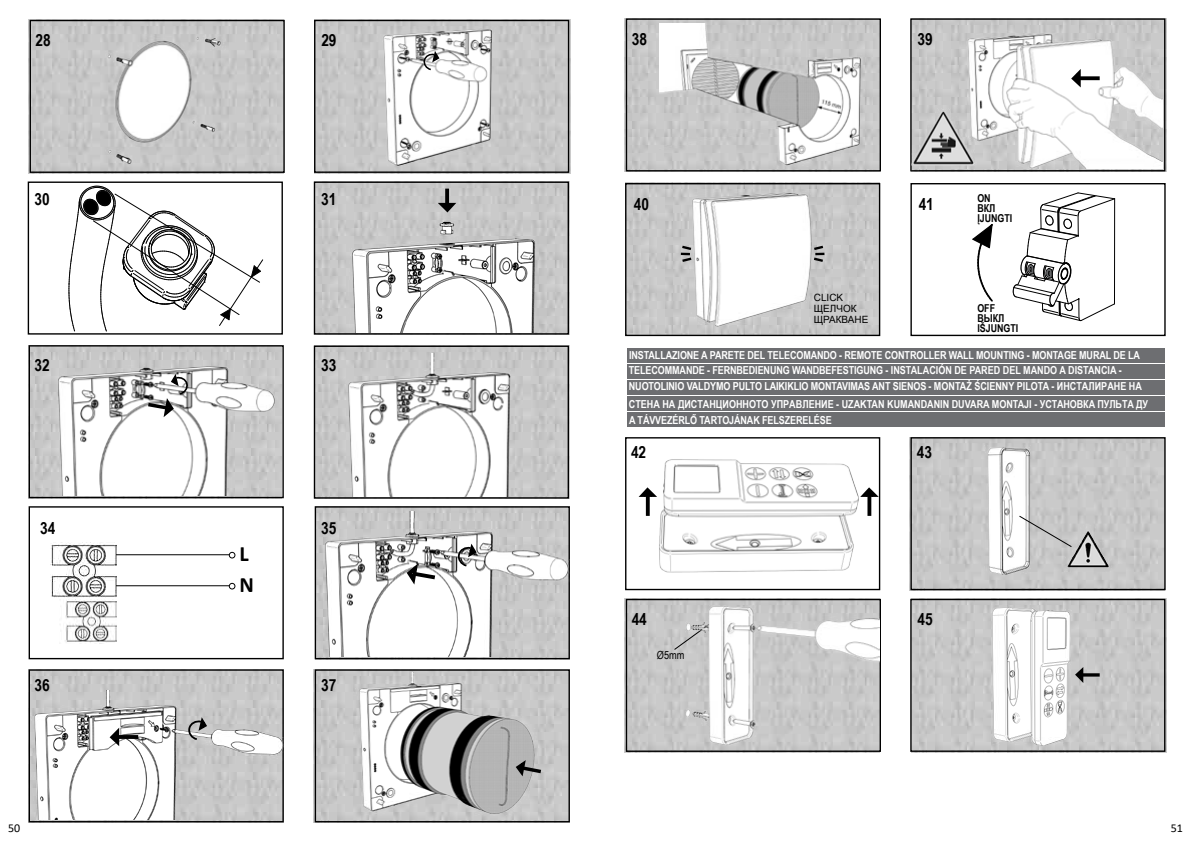
<style>
.page{position:relative;width:1191px;height:842px;background:#fff}
.page>*{position:absolute;margin:0;border:0;box-sizing:border-box;transform-origin:0 0}
.t1{font:700 22px/31px "Calibri";color:#000}
.t2{font:700 16.7px "Arial Narrow";color:#000}
.t3{font:900 12.8px "Arial";color:#000}
.t4{font:12px "Calibri";color:#000}
.t5{font:11.2px "Arial Narrow";color:#000}
.t6{font:700 11px/15.8px "Arial Narrow";letter-spacing:-.01em;color:#fff}
.t7{font:700 10.9px/10px "Arial Narrow";color:#000}
.t8{font:10px/11px "Arial";color:#000}
</style>
<div class="page">
<img style="left:29px;top:20px;width:254px;height:153px">
<img style="left:316px;top:20px;width:254px;height:153px">
<div style="left:30px;top:20px;width:255px;height:153px;border:1px solid #000"></div>
<div style="left:314px;top:20px;width:255px;height:153px;border:1px solid #000"></div>
<img style="left:90px;top:20px;width:138px;height:146px">
<img style="left:378px;top:26px;width:129px;height:140px">
<svg style="left:423px;top:51px;width:18px;height:20px"></svg>
<img style="left:317px;top:508px;width:251px;height:149px">
<img style="left:316px;top:347px;width:251px;height:150px">
<img style="left:314px;top:669px;width:254px;height:153px">
<img style="left:31px;top:671px;width:251px;height:149px">
<img style="left:316px;top:183px;width:251px;height:150px">
<img style="left:29px;top:347px;width:253px;height:152px">
<div style="left:29px;top:506px;width:255px;height:153px;border:1px solid #000"></div>
<div style="left:28px;top:181px;width:255px;height:154px;border:1px solid #000"></div>
<div style="left:314px;top:181px;width:255px;height:154px;border:1px solid #000"></div>
<div style="left:29px;top:669px;width:255px;height:153px;border:1px solid #000"></div>
<div style="left:315px;top:669px;width:255px;height:153px;border:1px solid #000"></div>
<div style="left:315px;top:506px;width:255px;height:153px;border:1px solid #000"></div>
<div style="left:29px;top:345px;width:255px;height:153px;border:1px solid #000"></div>
<img style="left:50px;top:542px;width:66px;height:56px">
<img style="left:65px;top:599px;width:51px;height:44px">
<hr style="left:116px;top:554px;width:113px;height:1px;background:#000">
<svg style="left:229px;top:552px;width:6px;height:6px"></svg>
<hr style="left:116px;top:585px;width:113px;height:1px;background:#000">
<svg style="left:229px;top:583px;width:6px;height:6px"></svg>
<div style="left:314px;top:345px;width:255px;height:154px;border:1px solid #000"></div>
<svg style="left:69px;top:186px;width:194px;height:146px"></svg>
<svg style="left:437px;top:199px;width:24px;height:9px"></svg>
<svg style="left:445px;top:189px;width:4px;height:15px"></svg>
<img style="left:348px;top:208px;width:188px;height:125px">
<img style="left:50px;top:357px;width:229px;height:138px">
<svg style="left:144px;top:374px;width:44px;height:45px"></svg>
<img style="left:334px;top:354px;width:207px;height:142px">
<img style="left:316px;top:512px;width:254px;height:144px">
<svg style="left:458px;top:543px;width:21px;height:25px"></svg>
<svg style="left:401px;top:561px;width:38px;height:29px"></svg>
<img style="left:30px;top:690px;width:254px;height:129px">
<svg style="left:107px;top:727px;width:16px;height:24px"></svg>
<svg style="left:118px;top:735px;width:20px;height:4px"></svg>
<svg style="left:188px;top:717px;width:22px;height:24px"></svg>
<img style="left:354px;top:672px;width:183px;height:148px">
<svg style="left:513px;top:759px;width:32px;height:21px"></svg>
<img style="left:625px;top:19px;width:254px;height:153px">
<img style="left:911px;top:19px;width:255px;height:153px">
<div style="left:626px;top:18px;width:255px;height:153px;border:1px solid #000"></div>
<div style="left:910px;top:18px;width:255px;height:153px;border:1px solid #000"></div>
<img style="left:660px;top:24px;width:214px;height:142px">
<img style="left:911px;top:109px;width:65px;height:61px">
<img style="left:960px;top:31px;width:202px;height:137px">
<svg style="left:1068px;top:68px;width:16px;height:24px"></svg>
<svg style="left:1079px;top:76px;width:20px;height:4px"></svg>
<div style="left:627px;top:348px;width:538px;height:14px;background:#6d6e71"></div>
<div style="left:627px;top:364px;width:537px;height:14px;background:#6d6e71"></div>
<div style="left:627px;top:381px;width:537px;height:14px;background:#6d6e71"></div>
<div style="left:627px;top:397px;width:537px;height:14px;background:#6d6e71"></div>
<img style="left:625px;top:182px;width:254px;height:152px">
<div style="left:625px;top:183px;width:255px;height:153px;border:1px solid #000"></div>
<div style="left:910px;top:183px;width:255px;height:153px;border:1px solid #000"></div>
<img style="left:683px;top:191px;width:140px;height:136px">
<svg style="left:679px;top:242px;width:15px;height:24px"></svg>
<svg style="left:810px;top:242px;width:16px;height:24px"></svg>
<svg style="left:972px;top:224px;width:21px;height:78px"></svg>
<svg style="left:1013px;top:192px;width:102px;height:129px"></svg>
<div style="left:977px;top:194px;width:45px;height:27px;background:#fff"></div>
<div style="left:977px;top:304px;width:45px;height:28px;background:#fff"></div>
<img style="left:909px;top:437px;width:254px;height:153px">
<img style="left:625px;top:599px;width:254px;height:153px">
<img style="left:912px;top:599px;width:254px;height:153px">
<div style="left:626px;top:599px;width:255px;height:153px;border:1px solid #000"></div>
<div style="left:625px;top:437px;width:255px;height:153px;border:1px solid #000"></div>
<div style="left:910px;top:437px;width:255px;height:153px;border:1px solid #000"></div>
<div style="left:910px;top:599px;width:255px;height:153px;border:1px solid #000"></div>
<svg style="left:638px;top:487px;width:12px;height:13px"></svg>
<hr style="left:646px;top:496px;width:3px;height:20px;background:#000">
<svg style="left:858px;top:485px;width:21px;height:15px"></svg>
<svg style="left:867px;top:496px;width:4px;height:20px"></svg>
<img style="left:650px;top:459px;width:208px;height:114px">
<img style="left:983px;top:446px;width:53px;height:129px">
<img style="left:1064px;top:526px;width:47px;height:47px">
<svg style="left:1018px;top:515px;width:54px;height:32px;background:#c7c7c7"></svg>
<svg style="left:673px;top:623px;width:4px;height:27px"></svg>
<img style="left:677px;top:606px;width:202px;height:139px">
<svg style="left:1073px;top:663px;width:13px;height:21px"></svg>
<svg style="left:1082px;top:673px;width:17px;height:4px"></svg>
<img style="left:984px;top:601px;width:89px;height:144px">
<div style="left:627px;top:413px;width:538px;height:14px;background:#6d6e71"></div>
<h2 class="t2" style="left:35px;top:28px;width:17px">28</h2>
<h2 class="t2" style="left:321px;top:28px;width:17px">29</h2>
<h2 class="t2" style="left:35px;top:187px;width:17px">30</h2>
<h2 class="t2" style="left:321px;top:187px;width:17px">31</h2>
<h2 class="t2" style="left:35px;top:352px;width:17px">32</h2>
<h2 class="t2" style="left:40px;top:515px;width:17px">34</h2>
<h1 class="t1" style="left:239px;top:538px;width:16px">L<br>N</h1>
<h2 class="t2" style="left:321px;top:352px;width:17px">33</h2>
<h2 class="t2" style="left:321px;top:515px;width:17px">35</h2>
<h2 class="t2" style="left:35px;top:672px;width:17px">36</h2>
<h2 class="t2" style="left:321px;top:672px;width:17px">37</h2>
<h2 class="t2" style="left:631px;top:26px;width:17px">38</h2>
<h2 class="t2" style="left:917px;top:26px;width:17px">39</h2>
<h2 class="t2" style="left:634px;top:192px;width:17px">40</h2>
<p class="t8" style="left:814px;top:292px;width:56px">CLICK<br>ЩЕЛЧОК<br>ЩРАКВАНЕ</p>
<h2 class="t2" style="left:918px;top:192px;width:17px">41</h2>
<p class="t7" style="left:977px;top:192px;width:37px">ON<br>ВКЛ<br>ĮJUNGTI</p>
<p class="t3" style="left:981px;top:194px;width:23px">ON</p>
<p class="t7" style="left:977px;top:302px;width:42px">OFF<br>ВЫКЛ<br>IŠJUNGTI</p>
<p class="t3" style="left:982px;top:305px;width:29px">OFF</p>
<p class="t6" style="left:629px;top:346px;width:514px">INSTALLAZIONE A PARETE DEL TELECOMANDO - REMOTE CONTROLLER WALL MOUNTING - MONTAGE MURAL DE LA<br>TELECOMMANDE - FERNBEDIENUNG WANDBEFESTIGUNG - INSTALACIÓN DE PARED DEL MANDO A DISTANCIA -<br>NUOTOLINIO VALDYMO PULTO LAIKIKLIO MONTAVIMAS ANT SIENOS - MONTAŻ ŚCIENNY PILOTA - ИНСТАЛИРАНЕ НА</p>
<p class="t6" style="left:629px;top:395px;width:521px">СТЕНА НА ДИСТАНЦИОННОТО УПРАВЛЕНИЕ - UZAKTAN KUMANDANIN DUVARA MONTAJI - УСТАНОВКА ПУЛЬТА ДУ</p>
<p class="t6" style="left:629px;top:412px;width:204px">A TÁVVEZÉRLŐ TARTOJÁNAK FELSZERELÉSE</p>
<h2 class="t2" style="left:631px;top:440px;width:17px">42</h2>
<h2 class="t2" style="left:917px;top:440px;width:17px">43</h2>
<h2 class="t2" style="left:631px;top:607px;width:17px">44</h2>
<h2 class="t2" style="left:917px;top:607px;width:17px">45</h2>
<p class="t5" style="left:657px;top:647px;width:29px">Ø5mm</p>
<p class="t4" style="left:8px;top:820px;width:14px">50</p>
<p class="t4" style="left:1170px;top:820px;width:14px">51</p>
</div>
